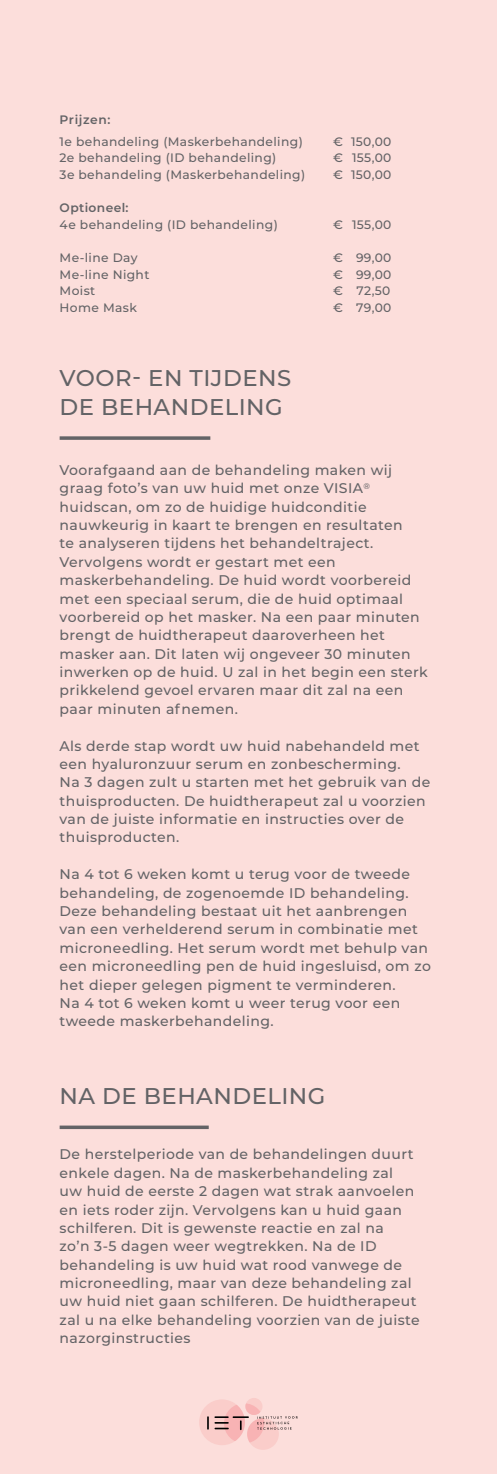
<style>
.page{position:relative;width:497px;height:1474px;background:#fff}
.page>*{position:absolute;margin:0;border:0;box-sizing:border-box;transform-origin:0 0}
.t1{font:500 22.75px/29.8px "Montserrat";letter-spacing:.02em;color:#636366}
.t2{font:500 14px/18.4px "Montserrat";letter-spacing:.03em;color:#636366}
.t3{font:500 12.25px "Montserrat";letter-spacing:.03em;color:#636366}
.t4{font:600 12.25px "Montserrat";letter-spacing:.03em;color:#636366}
.t5{font:600 12.25px "Montserrat";letter-spacing:.05em;color:#636366}
</style>
<div class="page">
<div style="left:0;top:0;width:496px;height:1473px;background:#fcdedb"></div>
<svg style="left:199px;top:1398px;width:98px;height:51px"></svg>
<svg style="left:60px;top:1125px;width:148px;height:4px"></svg>
<svg style="left:60px;top:436px;width:150px;height:4px"></svg>
<p class="t5" style="left:60px;top:115px;width:52px">Prijzen:</p>
<p class="t3" style="left:60px;top:136px;width:244px">1e behandeling (Maskerbehandeling)</p>
<p class="t3" style="left:333px;top:136px;width:60px">€ 150,00</p>
<p class="t3" style="left:60px;top:153px;width:218px">2e behandeling (ID behandeling)</p>
<p class="t3" style="left:333px;top:153px;width:60px">€ 155,00</p>
<p class="t3" style="left:60px;top:170px;width:247px">3e behandeling (Maskerbehandeling)</p>
<p class="t3" style="left:333px;top:170px;width:60px">€ 150,00</p>
<p class="t4" style="left:60px;top:203px;width:70px">Optioneel:</p>
<p class="t3" style="left:60px;top:220px;width:219px">4e behandeling (ID behandeling)</p>
<p class="t3" style="left:333px;top:220px;width:60px">€ 155,00</p>
<p class="t3" style="left:60px;top:253px;width:79px">Me-line Day</p>
<p class="t3" style="left:333px;top:253px;width:60px">€ 99,00</p>
<p class="t3" style="left:60px;top:269px;width:91px">Me-line Night</p>
<p class="t3" style="left:333px;top:269px;width:60px">€ 99,00</p>
<p class="t3" style="left:60px;top:286px;width:37px">Moist</p>
<p class="t3" style="left:333px;top:286px;width:59px">€ 72,50</p>
<p class="t3" style="left:60px;top:303px;width:79px">Home Mask</p>
<p class="t3" style="left:333px;top:303px;width:60px">€ 79,00</p>
<h1 class="t1" style="left:60px;top:364px;width:233px">VOOR- EN TIJDENS<br>DE BEHANDELING</h1>
<p class="t2" style="left:60px;top:462px;width:369px">Voorafgaand aan de behandeling maken wij graag foto’s van uw huid met onze VISIA<sup>® </sup>huidscan, om zo de huidige huidconditie nauwkeurig in kaart te brengen en resultaten<br>te analyseren tijdens het behandeltraject.<br>Vervolgens wordt er gestart met een maskerbehandeling. De huid wordt voorbereid met een speciaal serum, die de huid optimaal voorbereid op het masker. Na een paar minuten brengt de huidtherapeut daaroverheen het masker aan. Dit laten wij ongeveer 30 minuten inwerken op de huid. U zal in het begin een sterk prikkelend gevoel ervaren maar dit zal na een paar minuten afnemen.</p>
<p class="t2" style="left:60px;top:737px;width:372px">Als derde stap wordt uw huid nabehandeld met een hyaluronzuur serum en zonbescherming.<br>Na 3 dagen zult u starten met het gebruik van de thuisproducten. De huidtherapeut zal u voorzien van de juiste informatie en instructies over de thuisproducten.</p>
<p class="t2" style="left:60px;top:866px;width:372px">Na 4 tot 6 weken komt u terug voor de tweede behandeling, de zogenoemde ID behandeling.<br>Deze behandeling bestaat uit het aanbrengen van een verhelderend serum in combinatie met microneedling. Het serum wordt met behulp van een microneedling pen de huid ingesluisd, om zo het dieper gelegen pigment te verminderen.<br>Na 4 tot 6 weken komt u weer terug voor een tweede maskerbehandeling.</p>
<h1 class="t1" style="left:60px;top:1083px;width:267px">NA DE BEHANDELING</h1>
<p class="t2" style="left:60px;top:1146px;width:361px">De herstelperiode van de behandelingen duurt enkele dagen. Na de maskerbehandeling zal<br>uw huid de eerste 2 dagen wat strak aanvoelen en iets roder zijn. Vervolgens kan u huid gaan schilferen. Dit is gewenste reactie en zal na<br>zo’n 3-5 dagen weer wegtrekken. Na de ID behandeling is uw huid wat rood vanwege de microneedling, maar van deze behandeling zal uw huid niet gaan schilferen. De huidtherapeut zal u na elke behandeling voorzien van de juiste nazorginstructies</p>
</div>
